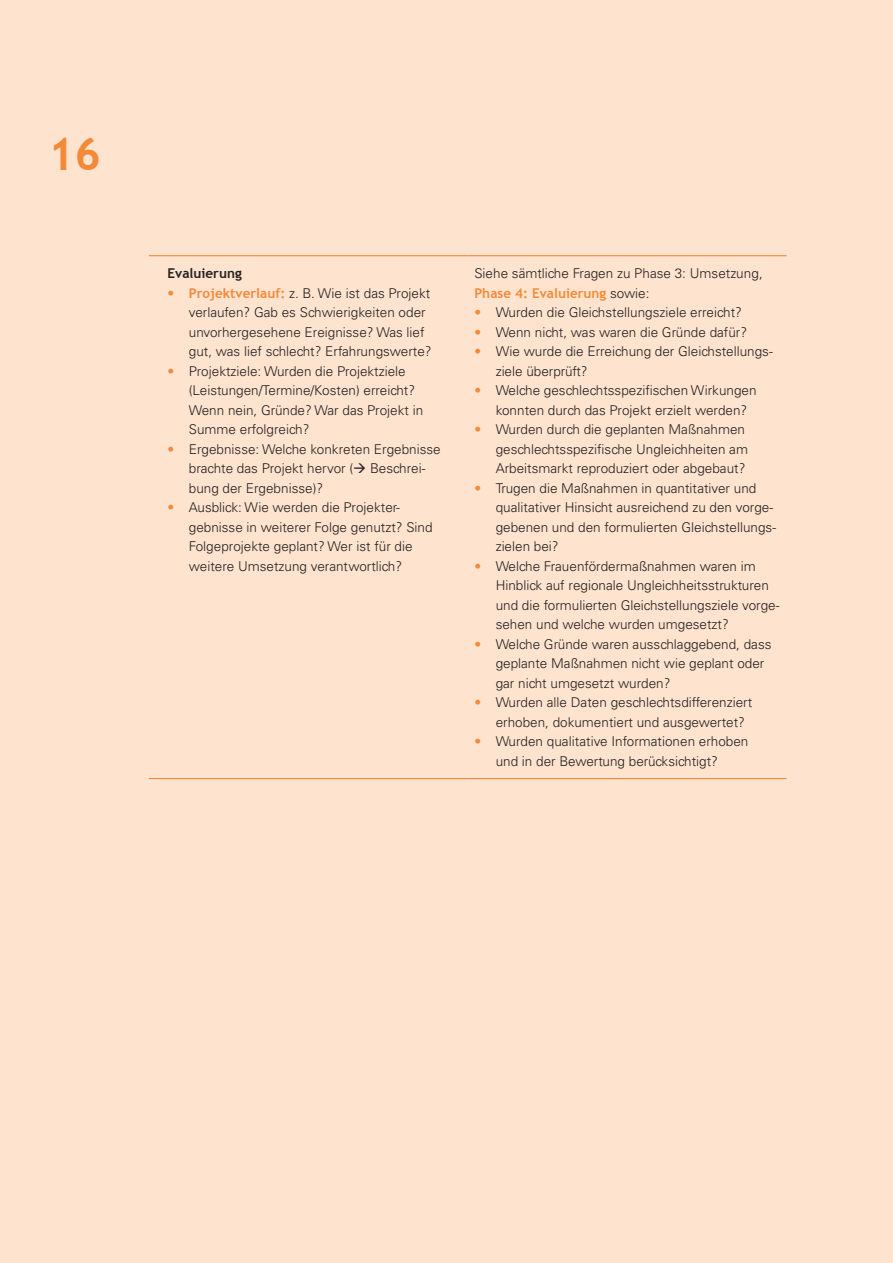
<style>
.page{position:relative;width:893px;height:1263px;background:#fee3ce}
.page>*{position:absolute;margin:0;border:0;box-sizing:border-box;transform-origin:0 0}
.t1{font:700 45px "Trebuchet MS";color:#f58938}
.t2{font:300 13.5px/19.5px "Univers LT Std";color:#231f20}
.t3{font:700 13.5px "Trebuchet MS";color:#f58938}
.t4{font:700 13.5px "Trebuchet MS";color:#231f20}
.s1{color:#f58938}
.s2{font-family:"Trebuchet MS";font-weight:700;color:#f58938}
.s3{font-family:"Univers LT Std";font-weight:300;color:#231f20}
</style>
<div class="page">
<hr style="left:149px;top:255px;width:319px;height:1px;background:#f58938">
<hr style="left:468px;top:255px;width:319px;height:1px;background:#f58938">
<hr style="left:149px;top:778px;width:319px;height:1px;background:#f58938">
<hr style="left:468px;top:778px;width:319px;height:1px;background:#f58938">
<h1 class="t1" style="left:48px;top:126px;width:54px">16</h1>
<p class="t4" style="left:168px;top:265px;width:76px">Evaluierung</p>
<p class="t2" style="left:189px;top:283px;width:244px;text-indent:-21px"><span class="s1">•</span> <span class="s2">Projektverlauf:</span> z. B. Wie ist das Projekt verlaufen? Gab es Schwierigkeiten oder unvorhergesehene Ereignisse? Was lief gut, was lief schlecht? Erfahrungswerte?</p>
<p class="t2" style="left:189px;top:361px;width:236px;text-indent:-21px"><span class="s1">•</span> Projektziele: Wurden die Projektziele (Leistungen/Termine/Kosten) erreicht?<br>Wenn nein, Gründe? War das Projekt in Summe erfolgreich?</p>
<p class="t2" style="left:189px;top:439px;width:253px;text-indent:-21px"><span class="s1">•</span> Ergebnisse: Welche konkreten Ergebnisse brachte das Projekt hervor (→ Beschrei&shy;bung der Ergebnisse)?</p>
<p class="t2" style="left:189px;top:498px;width:245px;text-indent:-21px"><span class="s1">•</span> Ausblick: Wie werden die Projekter&shy;gebnisse in weiterer Folge genutzt? Sind Folgeprojekte geplant? Wer ist für die weitere Umsetzung verantwortlich?</p>
<p class="t2" style="left:474px;top:264px;width:290px">Siehe sämtliche Fragen zu Phase 3: Umsetzung,</p>
<p class="t3" style="left:474px;top:284px;width:177px">Phase 4: Evaluierung <span class="s3">sowie:</span></p>
<p class="t2" style="left:474px;top:303px;width:269px"><span class="s1">•</span> Wurden die Gleichstellungsziele erreicht?</p>
<p class="t2" style="left:474px;top:322px;width:274px"><span class="s1">•</span> Wenn nicht, was waren die Gründe dafür?</p>
<p class="t2" style="left:496px;top:342px;width:279px;text-indent:-21px"><span class="s1">•</span> Wie wurde die Erreichung der Gleichstellungs&shy;ziele überprüft?</p>
<p class="t2" style="left:496px;top:381px;width:262px;text-indent:-21px"><span class="s1">•</span> Welche geschlechtsspezifischen Wirkungen konnten durch das Projekt erzielt werden?</p>
<p class="t2" style="left:496px;top:420px;width:254px;text-indent:-21px"><span class="s1">•</span> Wurden durch die geplanten Maßnahmen geschlechtsspezifische Ungleichheiten am<br>Arbeitsmarkt reproduziert oder abgebaut?</p>
<p class="t2" style="left:496px;top:478px;width:282px;text-indent:-21px"><span class="s1">•</span> Trugen die Maßnahmen in quantitativer und qualitativer Hinsicht ausreichend zu den vorge&shy;gebenen und den formulierten Gleichstellungs&shy;zielen bei?</p>
<p class="t2" style="left:496px;top:556px;width:285px;text-indent:-21px"><span class="s1">•</span> Welche Frauenfördermaßnahmen waren im Hinblick auf regionale Ungleichheitsstrukturen und die formulierten Gleichstellungsziele vorge&shy;sehen und welche wurden umgesetzt?</p>
<p class="t2" style="left:496px;top:634px;width:277px;text-indent:-21px"><span class="s1">•</span> Welche Gründe waren ausschlaggebend, dass geplante Maßnahmen nicht wie geplant oder gar nicht umgesetzt wurden?</p>
<p class="t2" style="left:496px;top:692px;width:258px;text-indent:-21px"><span class="s1">•</span> Wurden alle Daten geschlechtsdifferenziert erhoben, dokumentiert und ausgewertet?</p>
<p class="t2" style="left:496px;top:731px;width:254px;text-indent:-21px"><span class="s1">•</span> Wurden qualitative Informationen erhoben und in der Bewertung berücksichtigt?</p>
</div>
